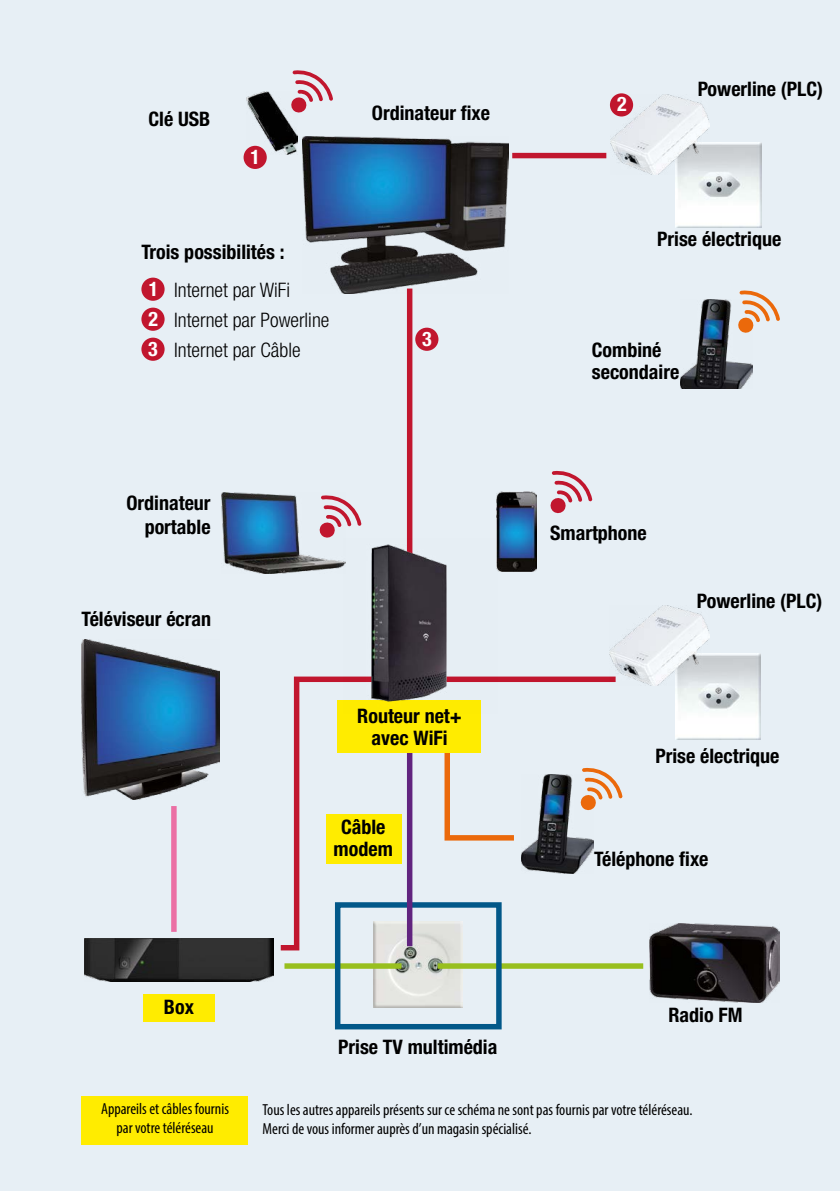
<style>
.page{position:relative;width:840px;height:1191px;background:#fff}
.page>*{position:absolute;margin:0;border:0;box-sizing:border-box;transform-origin:0 0}
.t1{font:700 condensed 20px/21.8px "Helvetica Neue LT Std";color:#000;text-align:center}
.t2{font:300 condensed 20px/30px "Helvetica Neue LT Std";color:#000}
.t3{font:700 condensed 20px "Helvetica Neue LT Std";color:#fff}
.t4{font:condensed 16px/19.2px "Myriad Pro";color:#000}
.s1{color:#fff}
.s2{font-weight:300}
.s3{font-weight:700;color:#fff}
</style>
<div class="page">
<div style="left:0;top:0;width:839px;height:1191px;background:#e7eff5"></div>
<img style="left:373px;top:921px;width:89px;height:86px">
<div style="left:284px;top:963px;width:117px;height:5px;background:#98bf1e"></div>
<div style="left:437px;top:963px;width:206px;height:5px;background:#98bf1e"></div>
<div style="left:335px;top:902px;width:166px;height:127px;border:5px solid #025889"></div>
<div style="left:406px;top:747px;width:6px;height:199px;background:#61247f"></div>
<div style="left:171px;top:806px;width:5px;height:126px;background:#eb6fa4"></div>
<img style="left:302px;top:136px;width:206px;height:158px">
<img style="left:649px;top:923px;width:130px;height:79px">
<img style="left:81px;top:639px;width:139px;height:161px">
<img style="left:246px;top:92px;width:52px;height:63px">
<img style="left:521px;top:775px;width:72px;height:98px">
<svg style="left:441px;top:742px;width:78px;height:101px;background:#e7e0d9"></svg>
<div style="left:436px;top:676px;width:179px;height:6px;background:#c1162e"></div>
<div style="left:406px;top:288px;width:6px;height:307px;background:#c1162e"></div>
<svg style="left:275px;top:674px;width:108px;height:279px;background:#dfdbe2"></svg>
<div style="left:512px;top:153px;width:94px;height:5px;background:#c1162e"></div>
<img style="left:496px;top:492px;width:40px;height:79px">
<img style="left:221px;top:493px;width:124px;height:80px">
<svg style="left:318px;top:495px;width:43px;height:43px;background:#daabb6"></svg>
<div style="left:143px;top:994px;width:71px;height:28px;background:#ffec00"></div>
<div style="left:337px;top:700px;width:143px;height:52px;background:#ffec00"></div>
<div style="left:326px;top:815px;width:76px;height:49px;background:#ffec00"></div>
<div style="left:81px;top:1096px;width:167px;height:48px;background:#ffec00"></div>
<svg style="left:549px;top:470px;width:43px;height:44px;background:#dbadb8"></svg>
<div style="left:141px;top:278px;width:23px;height:23px;background:#c1162e;border-radius:50%"></div>
<div style="left:141px;top:308px;width:23px;height:23px;background:#c1162e;border-radius:50%"></div>
<div style="left:141px;top:338px;width:23px;height:23px;background:#c1162e;border-radius:50%"></div>
<div style="left:243px;top:146px;width:23px;height:23px;background:#c1162e;border-radius:50%"></div>
<div style="left:415px;top:328px;width:23px;height:23px;background:#c1162e;border-radius:50%"></div>
<img style="left:675px;top:142px;width:85px;height:85px">
<img style="left:674px;top:654px;width:86px;height:85px">
<img style="left:609px;top:606px;width:99px;height:80px">
<svg style="left:290px;top:70px;width:43px;height:43px;background:#dbabb7"></svg>
<img style="left:680px;top:299px;width:72px;height:89px">
<svg style="left:736px;top:290px;width:43px;height:44px;background:#e7c6ae"></svg>
<svg style="left:579px;top:767px;width:43px;height:44px;background:#e7c6ad"></svg>
<img style="left:84px;top:939px;width:189px;height:42px">
<img style="left:609px;top:94px;width:100px;height:80px">
<img style="left:343px;top:539px;width:154px;height:174px">
<p class="t1" style="left:148px;top:108px;width:63px">Clé USB</p>
<p class="t1" style="left:372px;top:102px;width:120px">Ordinateur fixe</p>
<p class="t3" style="left:250px;top:145px;width:11px">1</p>
<p class="t1" style="left:141px;top:232px;width:150px;line-height:38px">Trois possibilités :<br><span class="s1">1</span> <span class="s2">Internet par WiFi</span></p>
<p class="t2" style="left:148px;top:304px;width:183px"><span class="s3">2</span> Internet par Powerline<br><span class="s3">3</span> Internet par Câble</p>
<p class="t3" style="left:422px;top:327px;width:11px">3</p>
<p class="t1" style="left:126px;top:490px;width:86px;line-height:24px;text-align:right">Ordinateur portable</p>
<p class="t1" style="left:81px;top:608px;width:131px">Téléviseur écran</p>
<p class="t1" style="left:357px;top:704px;width:106px">Routeur net+ avec WiFi</p>
<p class="t1" style="left:164px;top:995px;width:31px">Box</p>
<p class="t1" style="left:333px;top:815px;width:61px">Câble modem</p>
<p class="t1" style="left:338px;top:1035px;width:161px">Prise TV multimédia</p>
<p class="t3" style="left:616px;top:92px;width:11px">2</p>
<p class="t1" style="left:697px;top:78px;width:127px">Powerline (PLC)</p>
<p class="t1" style="left:656px;top:227px;width:125px">Prise électrique</p>
<p class="t1" style="left:591px;top:338px;width:89px;text-align:left">Combiné secondaire</p>
<p class="t1" style="left:550px;top:522px;width:98px">Smartphone</p>
<p class="t1" style="left:696px;top:589px;width:127px">Powerline (PLC)</p>
<p class="t1" style="left:655px;top:744px;width:125px">Prise électrique</p>
<p class="t1" style="left:593px;top:848px;width:116px">Téléphone fixe</p>
<p class="t1" style="left:668px;top:1003px;width:75px">Radio FM</p>
<p class="t4" style="left:101px;top:1099px;width:129px;text-align:center">Appareils et câbles fournis par votre téléréseau</p>
<p class="t4" style="left:262px;top:1100px;width:431px">Tous les autres appareils présents sur ce schéma ne sont pas fournis par votre téléréseau.<br>Merci de vous informer auprès d’un magasin spécialisé.</p>
</div>
